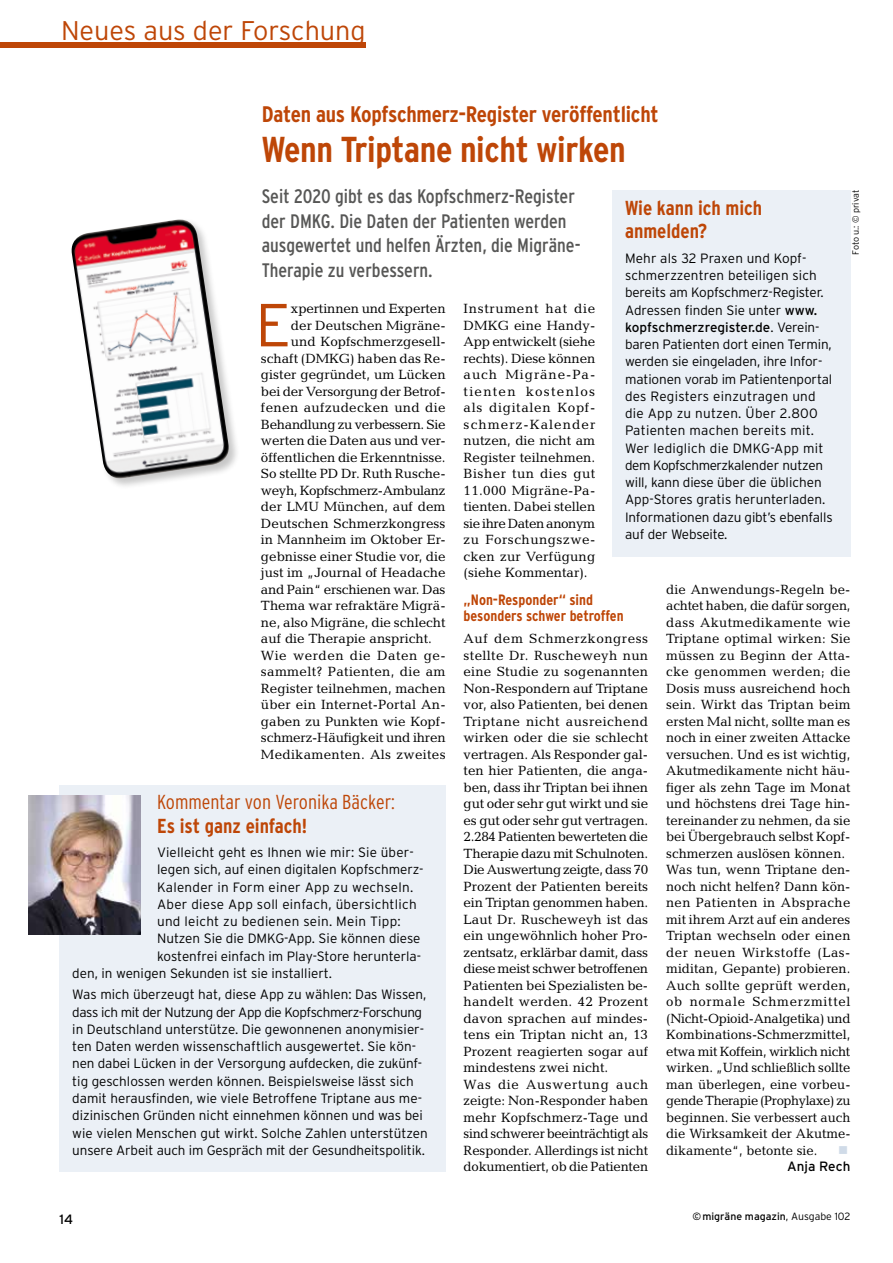
<style>
.page{position:relative;width:893px;height:1263px;background:#fff}
.page>*{position:absolute;margin:0;border:0;box-sizing:border-box;transform-origin:0 0}
.t1{font:300 60.6px "Interstate";color:#be4607}
.t2{font:700 condensed 36px "Interstate";letter-spacing:-.01em;color:#be4607}
.t3{font:300 27px "Interstate";color:#be4607}
.t4{font:700 condensed 22.5px "Interstate";letter-spacing:-.01em;color:#be4607}
.t5{font:700 condensed 20.25px/23.2px "Interstate";color:#be4607}
.t6{font:300 condensed 20.25px "Interstate";color:#be4607}
.t7{font:condensed 19.5px/24.8px "Interstate";color:#575756}
.t8{font:700 condensed 15px/16.5px "Interstate";color:#be4607}
.t9{font:13.5px/16.5px "Candida Std";color:#000}
.t10{font:300 13.5px/17.2px "Interstate";color:#000}
.t11{font:300 13.5px "Interstate";letter-spacing:.02em;color:#000}
.t12{font:13.5px "Candida Std";letter-spacing:.02em;color:#000}
.t13{font:13.5px "Candida Std";letter-spacing:-.025em;color:#000}
.t14{font:13.5px "Candida Std";letter-spacing:-.03em;color:#000}
.t15{font:13.5px "Candida Std";letter-spacing:.025em;color:#000}
.t16{font:13.5px "Candida Std";letter-spacing:.04em;color:#000}
.t17{font:13.5px "Interstate";color:#000}
.t18{font:13.5px "Wingdings";color:#d0dbe8}
.t19{font:10.5px "Interstate";color:#000}
.t20{font:300 9px "Interstate";color:#000}
.s1{font-weight:400}
.s2{font-weight:300}
</style>
<div class="page">
<div style="left:0;top:42px;width:366px;height:6px;background:#be4607"></div>
<div style="left:60px;top:784px;width:386px;height:387px;background:#ebf0f6"></div>
<img style="left:29px;top:796px;width:111px;height:139px">
<div style="left:612px;top:190px;width:238px;height:367px;background:#ebf0f6"></div>
<div style="left:70px;top:218px;width:170px;height:272px;background:#000;opacity:.22"></div>
<img style="left:70px;top:219px;width:161px;height:262px">
<h3 class="t3" style="left:61px;top:15px;width:306px">Neues aus der Forschung</h3>
<h3 class="t4" style="left:262px;top:102px;width:399px">Daten aus Kopfschmerz-Register veröffentlicht</h3>
<h2 class="t2" style="left:262px;top:129px;width:366px">Wenn Triptane nicht wirken</h2>
<h3 class="t5" style="left:625px;top:196px;width:139px">Wie kann ich mich anmelden?</h3>
<p class="t10" style="left:625px;top:249px;width:209px">Mehr als 32 Praxen und Kopf&shy;schmerzzentren beteiligen sich bereits am Kopfschmerz-Register.<br>Adressen finden Sie unter <span class="s1">www. kopfschmerzregister.de</span>. Verein&shy;baren Patienten dort einen Termin, werden sie eingeladen, ihre Infor&shy;mationen vorab im Patientenportal des Registers einzutragen und die App zu nutzen. Über 2.800<br>Patienten machen bereits mit.<br>Wer lediglich die DMKG-App mit dem Kopfschmerzkalender nutzen will, kann diese über die üblichen<br>App-Stores gratis herunterladen.<br>Informationen dazu gibt’s ebenfalls auf der Webseite.</p>
<h3 class="t7" style="left:262px;top:183px;width:320px">Seit 2020 gibt es das Kopfschmerz-Register der DMKG. Die Daten der Patienten werden ausgewertet und helfen Ärzten, die Migräne-Therapie zu verbessern.</h3>
<p class="t20" style="left:851px;top:255px;width:67px;rotate:-90deg">Foto u.: © privat</p>
<h1 class="t1" style="left:255px;top:291px;width:37px">E</h1>
<p class="t9" style="left:291px;top:301px;width:156px">xpertinnen und Experten</p>
<p class="t9" style="left:464px;top:300px;width:133px;text-align:justify">Instrument hat die DMKG eine Handy-App entwickelt (siehe rechts). Diese können auch Migräne-Pa&shy;tienten kostenlos als digitalen Kopf&shy;schmerz-Kalender nutzen, die nicht am Register teilnehmen.<br>Bisher tun dies gut 11.000 Migräne-Pa&shy;tienten. Dabei stellen sie ihre Daten anonym zu Forschungszwe&shy;cken zur Verfügung (siehe Kommentar).</p>
<p class="t8" style="left:464px;top:591px;width:162px">„Non-Responder“ sind besonders schwer betroffen</p>
<p class="t9" style="left:464px;top:631px;width:186px">Auf dem Schmerzkongress stellte Dr. Ruscheweyh nun eine Studie zu sogenannten<br>Non-Respondern auf Triptane vor, also Patienten, bei denen<br>Triptane nicht ausreichend wirken oder die sie schlecht vertragen. Als Responder gal&shy;ten hier Patienten, die anga&shy;ben, dass ihr Triptan bei ihnen gut oder sehr gut wirkt und sie es gut oder sehr gut vertragen.<br>2.284 Patienten bewerteten die<br>Therapie dazu mit Schulnoten.<br>Die Auswertung zeigte, dass 70<br>Prozent der Patienten bereits ein Triptan genommen haben.<br>Laut Dr. Ruscheweyh ist das ein ungewöhnlich hoher Pro&shy;zentsatz, erklärbar damit, dass diese meist schwer betroffenen<br>Patienten bei Spezialisten be&shy;handelt werden. 42 Prozent davon sprachen auf mindes&shy;tens ein Triptan nicht an, 13<br>Prozent reagierten sogar auf mindestens zwei nicht.<br>Was die Auswertung auch zeigte: Non-Responder haben mehr Kopfschmerz-Tage und sind schwerer beeinträchtigt als<br>Responder. Allerdings ist nicht dokumentiert, ob die Patienten</p>
<p class="t9" style="left:291px;top:317px;width:156px">der Deutschen Migräne-</p>
<p class="t9" style="left:291px;top:334px;width:156px">und Kopfschmerzgesell-</p>
<p class="t9" style="left:261px;top:350px;width:186px">schaft (DMKG) haben das Re-</p>
<p class="t9" style="left:261px;top:367px;width:186px">gister gegründet, um Lücken</p>
<p class="t9" style="left:261px;top:383px;width:186px">bei der Versorgung der Betrof-</p>
<p class="t15" style="left:261px;top:400px;width:186px">fenen aufzudecken und die</p>
<p class="t13" style="left:261px;top:417px;width:186px">Behandlung zu verbessern. Sie</p>
<p class="t9" style="left:261px;top:433px;width:186px">werten die Daten aus und ver-</p>
<p class="t9" style="left:261px;top:449px;width:186px">öffentlichen die Erkenntnisse.</p>
<p class="t9" style="left:261px;top:465px;width:186px">So stellte PD Dr. Ruth Rusche-</p>
<p class="t14" style="left:261px;top:483px;width:186px">weyh, Kopfschmerz-Ambulanz</p>
<p class="t9" style="left:261px;top:498px;width:186px">der LMU München, auf dem</p>
<p class="t9" style="left:261px;top:515px;width:186px">Deutschen Schmerzkongress</p>
<p class="t9" style="left:261px;top:531px;width:186px">in Mannheim im Oktober Er-</p>
<p class="t9" style="left:261px;top:548px;width:186px">gebnisse einer Studie vor, die</p>
<p class="t9" style="left:261px;top:564px;width:186px">just im „Journal of Headache</p>
<p class="t9" style="left:261px;top:581px;width:186px">and Pain“ erschienen war. Das</p>
<p class="t9" style="left:261px;top:597px;width:186px">Thema war refraktäre Migrä-</p>
<p class="t9" style="left:261px;top:614px;width:186px">ne, also Migräne, die schlecht</p>
<p class="t9" style="left:261px;top:630px;width:173px">auf die Therapie anspricht.</p>
<p class="t16" style="left:261px;top:648px;width:186px">Wie werden die Daten ge-</p>
<p class="t12" style="left:261px;top:664px;width:186px">sammelt? Patienten, die am</p>
<p class="t9" style="left:261px;top:680px;width:186px">Register teilnehmen, machen</p>
<p class="t9" style="left:261px;top:696px;width:186px">über ein Internet-Portal An-</p>
<p class="t9" style="left:261px;top:713px;width:186px">gaben zu Punkten wie Kopf-</p>
<p class="t9" style="left:261px;top:729px;width:186px">schmerz-Häufigkeit und ihren</p>
<p class="t12" style="left:261px;top:746px;width:186px">Medikamenten. Als zweites</p>
<p class="t9" style="left:666px;top:581px;width:186px">die Anwendungs-Regeln be&shy;achtet haben, die dafür sorgen, dass Akutmedikamente wie<br>Triptane optimal wirken: Sie müssen zu Beginn der Atta&shy;cke genommen werden; die<br>Dosis muss ausreichend hoch sein. Wirkt das Triptan beim ersten Mal nicht, sollte man es noch in einer zweiten Attacke versuchen. Und es ist wichtig,<br>Akutmedikamente nicht häu&shy;figer als zehn Tage im Monat und höchstens drei Tage hin&shy;tereinander zu nehmen, da sie bei Übergebrauch selbst Kopf&shy;schmerzen auslösen können.<br>Was tun, wenn Triptane den&shy;noch nicht helfen? Dann kön&shy;nen Patienten in Absprache mit ihrem Arzt auf ein anderes<br>Triptan wechseln oder einen der neuen Wirkstoffe (Las&shy;miditan, Gepante) probieren.<br>Auch sollte geprüft werden, ob normale Schmerzmittel (Nicht-Opioid-Analgetika) und<br>Kombinations-Schmerzmittel, etwa mit Koffein, wirklich nicht wirken. „Und schließlich sollte man überlegen, eine vorbeu&shy;gende Therapie (Prophylaxe) zu beginnen. Sie verbessert auch die Wirksamkeit der Akutme&shy;dikamente“, betonte sie.</p>
<h3 class="t6" style="left:157px;top:791px;width:239px">Kommentar von Veronika Bäcker:</h3>
<h3 class="t5" style="left:157px;top:814px;width:152px">Es ist ganz einfach!</h3>
<p class="t10" style="left:157px;top:844px;width:258px">Vielleicht geht es Ihnen wie mir: Sie über-</p>
<p class="t10" style="left:157px;top:861px;width:268px">legen sich, auf einen digitalen Kopfschmerz-</p>
<p class="t11" style="left:157px;top:879px;width:258px">Kalender in Form einer App zu wechseln.</p>
<p class="t11" style="left:157px;top:896px;width:261px">Aber diese App soll einfach, übersichtlich</p>
<p class="t11" style="left:157px;top:914px;width:245px">und leicht zu bedienen sein. Mein Tipp:</p>
<p class="t10" style="left:157px;top:930px;width:265px">Nutzen Sie die DMKG-App. Sie können diese</p>
<p class="t10" style="left:157px;top:947px;width:266px">kostenfrei einfach im Play-Store herunterla-</p>
<p class="t10" style="left:72px;top:964px;width:261px">den, in wenigen Sekunden ist sie installiert.</p>
<p class="t10" style="left:72px;top:986px;width:357px">Was mich überzeugt hat, diese App zu wählen: Das Wissen, dass ich mit der Nutzung der App die Kopfschmerz-Forschung in Deutschland unterstütze. Die gewonnenen anonymisier&shy;ten Daten werden wissenschaftlich ausgewertet. Sie kön&shy;nen dabei Lücken in der Versorgung aufdecken, die zukünf&shy;tig geschlossen werden können. Beispielsweise lässt sich damit herausfinden, wie viele Betroffene Triptane aus me&shy;dizinischen Gründen nicht einnehmen können und was bei wie vielen Menschen gut wirkt. Solche Zahlen unterstützen unsere Arbeit auch im Gespräch mit der Gesundheitspolitik.</p>
<p class="t18" style="left:838px;top:1143px;width:12px">■</p>
<p class="t17" style="left:787px;top:1159px;width:65px">Anja Rech</p>
<p class="t17" style="left:60px;top:1212px;width:15px">14</p>
<p class="t19" style="left:692px;top:1211px;width:160px">©migräne magazin<span class="s2">, Ausgabe 102</span></p>
</div>
